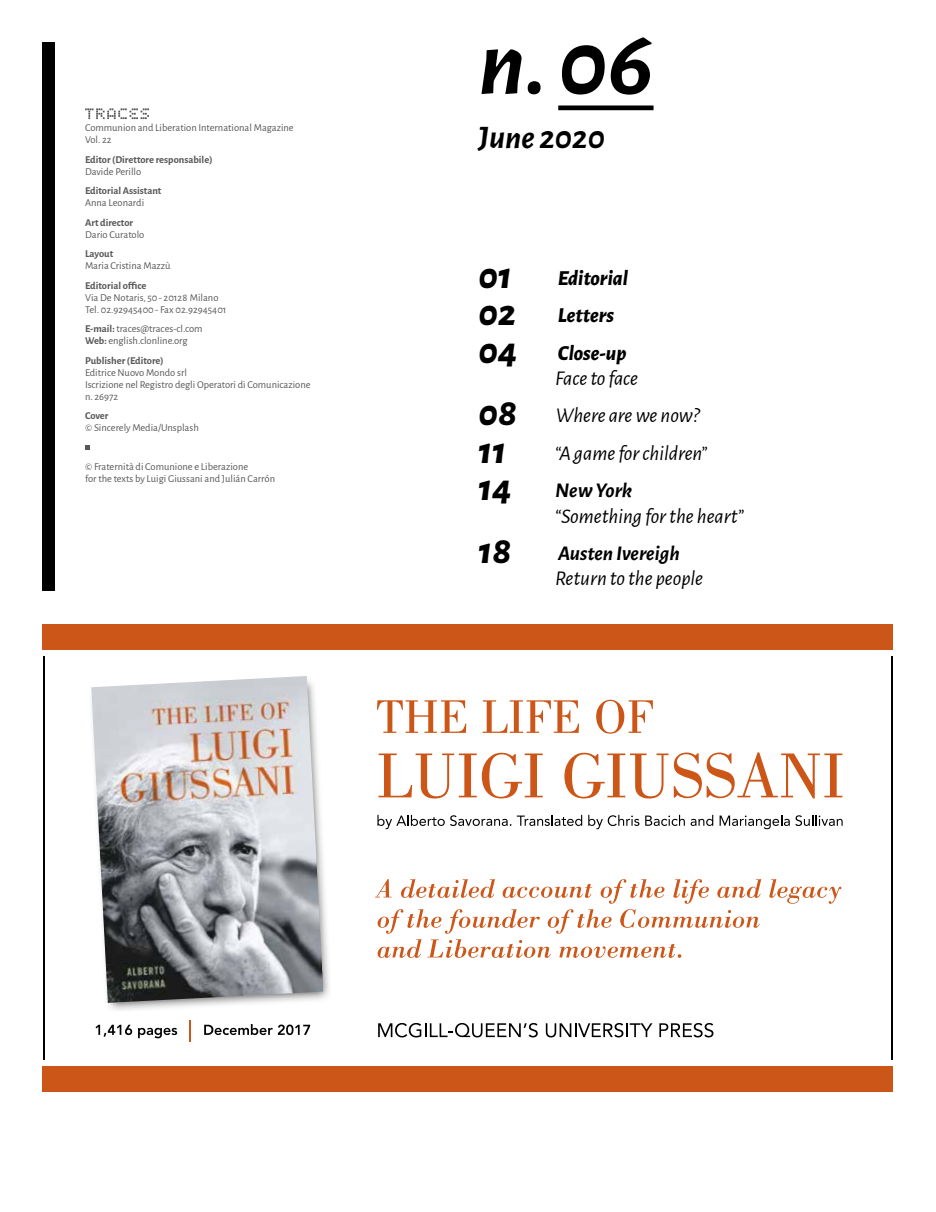
<style>
.page{position:relative;width:936px;height:1212px;background:#fff}
.page>*{position:absolute;margin:0;border:0;box-sizing:border-box;transform-origin:0 0}
.t1{font:italic 700 94.5px "Alegreya Sans";color:#000}
.t2{font:italic 800 37.5px "Alegreya Sans";color:#000}
.t3{font:italic 700 33px "Alegreya Sans";color:#000}
.t4{font:italic 21px/37.5px "Alegreya Sans";color:#000}
.t5{font:italic 800 21px/37.5px "Alegreya Sans";color:#000}
.t6{font:10.5px/12px "Alegreya Sans";color:#575756}
.t7{font:700 10.5px "Alegreya Sans";color:#575756}
.s1{font-weight:700}
.s2{font-size:37.5px}
.s3{font-weight:800;font-size:37.5px}
</style>
<div class="page">
<div style="left:558px;top:105px;width:95px;height:5px;background:#000"></div>
<div style="left:43px;top:43px;width:12px;height:548px;background:#000"></div>
<div style="left:43px;top:624px;width:850px;height:26px;background:#cc5518"></div>
<div style="left:43px;top:1066px;width:850px;height:26px;background:#cc5518"></div>
<hr style="left:43px;top:656px;width:2px;height:404px;background:#000">
<hr style="left:891px;top:656px;width:1px;height:404px;background:#000">
<svg style="left:377px;top:700px;width:89px;height:33px"></svg>
<svg style="left:482px;top:700px;width:97px;height:33px"></svg>
<svg style="left:596px;top:700px;width:56px;height:34px"></svg>
<svg style="left:378px;top:753px;width:98px;height:45px"></svg>
<svg style="left:482px;top:753px;width:60px;height:45px"></svg>
<svg style="left:564px;top:752px;width:278px;height:46px"></svg>
<svg style="left:377px;top:815px;width:205px;height:14px"></svg>
<svg style="left:588px;top:815px;width:51px;height:14px"></svg>
<svg style="left:645px;top:815px;width:39px;height:11px"></svg>
<svg style="left:690px;top:815px;width:23px;height:11px"></svg>
<svg style="left:719px;top:815px;width:70px;height:14px"></svg>
<svg style="left:795px;top:815px;width:47px;height:11px"></svg>
<svg style="left:378px;top:1023px;width:159px;height:14px"></svg>
<svg style="left:545px;top:1023px;width:107px;height:14px"></svg>
<svg style="left:659px;top:1023px;width:54px;height:14px"></svg>
<img style="left:108px;top:873px;width:221px;height:137px">
<img style="left:91px;top:676px;width:232px;height:327px">
<svg style="left:95px;top:1025px;width:37px;height:12px"></svg>
<svg style="left:138px;top:1028px;width:39px;height:10px"></svg>
<svg style="left:204px;top:1024px;width:68px;height:11px"></svg>
<svg style="left:278px;top:1024px;width:32px;height:11px"></svg>
<hr style="left:189px;top:1020px;width:2px;height:22px;background:#cc5518">
<svg style="left:769px;top:879px;width:72px;height:25px"></svg>
<svg style="left:375px;top:879px;width:386px;height:79px"></svg>
<svg style="left:85px;top:108px;width:64px;height:11px"></svg>
<svg style="left:85px;top:445px;width:5px;height:5px"></svg>
<p class="t6" style="left:85px;top:121px;width:210px">Communion and Liberation International Magazine<br>Vol. 22</p>
<p class="t7" style="left:85px;top:151px;width:129px">Editor (Direttore responsabile)</p>
<p class="t6" style="left:85px;top:165px;width:58px">Davide Perillo</p>
<p class="t7" style="left:85px;top:183px;width:78px">Editorial Assistant</p>
<p class="t6" style="left:85px;top:196px;width:61px">Anna Leonardi</p>
<p class="t7" style="left:85px;top:214px;width:50px">Art director</p>
<p class="t6" style="left:85px;top:228px;width:61px">Dario Curatolo</p>
<p class="t7" style="left:85px;top:246px;width:30px">Layout</p>
<p class="t6" style="left:85px;top:259px;width:87px">Maria Cristina Mazzù</p>
<p class="t7" style="left:85px;top:277px;width:63px">Editorial office</p>
<p class="t6" style="left:85px;top:291px;width:143px">Via De Notaris, 50 - 20128 Milano<br>Tel. 02.92945400 - Fax 02.92945401</p>
<p class="t6" style="left:85px;top:322px;width:119px"><span class="s1">E-mail:</span> traces@traces-cl.com<br><span class="s1">Web:</span> english.clonline.org</p>
<p class="t7" style="left:85px;top:352px;width:80px">Publisher (Editore)</p>
<p class="t6" style="left:85px;top:366px;width:227px">Editrice Nuovo Mondo srl<br>Iscrizione nel Registro degli Operatori di Comunicazione n. 26972</p>
<p class="t7" style="left:85px;top:408px;width:25px">Cover</p>
<p class="t6" style="left:85px;top:421px;width:115px">© Sincerely Media/Unsplash</p>
<p class="t6" style="left:85px;top:460px;width:191px">© Fraternità di Comunione e Liberazione<br>for the texts by Luigi Giussani and Julián Carrón</p>
<h1 class="t1" style="left:478px;top:-6px;width:176px">n. 06</h1>
<h3 class="t3" style="left:478px;top:113px;width:128px">June 2020</h3>
<h3 class="t5" style="left:478px;top:258px;width:151px"><span class="s2">01</span> Editorial<br><span class="s2">02</span> Letters<br><span class="s2">04</span> Close-up</h3>
<h3 class="t4" style="left:478px;top:358px;width:223px;text-indent:77px">Face to face<br><span class="s3">08</span> Where are we now?</h3>
<h2 class="t2" style="left:478px;top:422px;width:29px">11</h2>
<h3 class="t4" style="left:478px;top:433px;width:230px;text-indent:77px">“A game for children”<br><span class="s3">14</span> <span class="s1">New York</span></h3>
<h3 class="t4" style="left:478px;top:496px;width:267px;text-indent:77px">“Something for the heart”<br><span class="s3">18</span> <span class="s1">Austen Ivereigh</span></h3>
<h3 class="t4" style="left:555px;top:559px;width:149px">Return to the people</h3>
</div>
